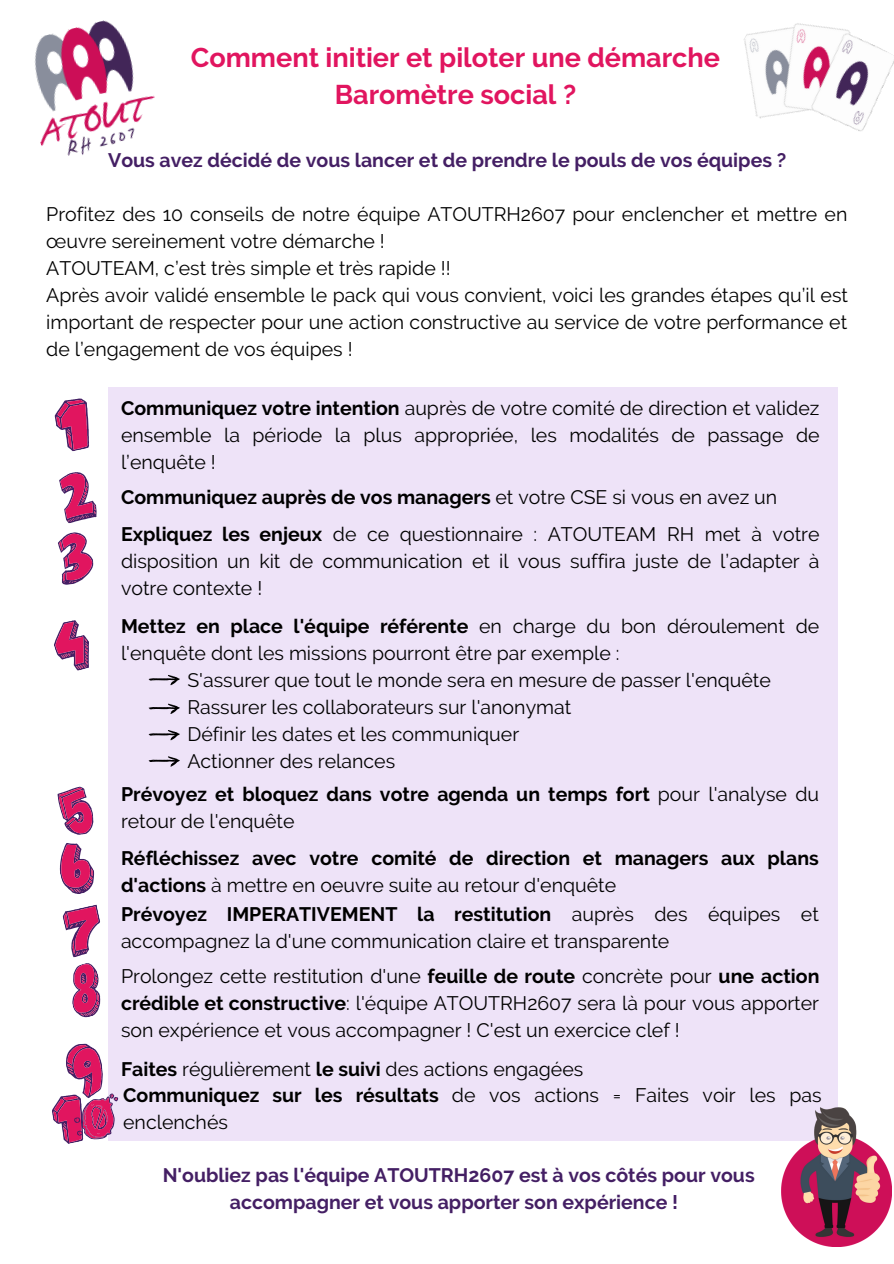
<style>
.page{position:relative;width:894px;height:1264px;background:#fff}
.page>*{position:absolute;margin:0;border:0;box-sizing:border-box;transform-origin:0 0}
.t1{font:700 27px "Raleway";color:#e1155f}
.t2{font:19.5px/27px "Raleway";color:#000}
.t3{font:700 19.5px/27px "Raleway";color:#000}
.t4{font:700 19.5px/27px "Raleway";color:#441f64;text-align:center}
.s1{font-weight:700}
.s2{font-weight:400}
</style>
<div class="page">
<img style="left:34px;top:20px;width:121px;height:136px">
<svg style="left:54px;top:398px;width:35px;height:53px"></svg>
<div style="left:108px;top:387px;width:729px;height:753px;background:#eee3f8"></div>
<svg style="left:59px;top:472px;width:38px;height:52px"></svg>
<svg style="left:58px;top:532px;width:36px;height:53px"></svg>
<svg style="left:54px;top:620px;width:35px;height:51px"></svg>
<svg style="left:57px;top:786px;width:38px;height:108px"></svg>
<svg style="left:62px;top:904px;width:39px;height:114px"></svg>
<svg style="left:52px;top:1043px;width:66px;height:101px"></svg>
<svg style="left:148px;top:675px;width:32px;height:10px"></svg>
<svg style="left:148px;top:703px;width:32px;height:10px"></svg>
<svg style="left:148px;top:730px;width:32px;height:10px"></svg>
<svg style="left:148px;top:756px;width:32px;height:10px"></svg>
<img style="left:780px;top:1107px;width:111px;height:139px">
<img style="left:744px;top:23px;width:149px;height:108px">
<p class="t1" style="left:191px;top:42px;width:530px">Comment initier et piloter une démarche</p>
<p class="t1" style="left:334px;top:79px;width:243px">Baromètre social ?</p>
<p class="t4" style="left:108px;top:147px;width:679px">Vous avez décidé de vous lancer et de prendre le pouls de vos équipes ?</p>
<p class="t2" style="left:46px;top:201px;width:802px">Profitez des 10 conseils de notre équipe ATOUTRH2607 pour enclencher et mettre en œuvre sereinement votre démarche !</p>
<p class="t2" style="left:46px;top:255px;width:406px">ATOUTEAM, c’est très simple et très rapide !!</p>
<p class="t2" style="left:46px;top:282px;width:803px;text-align:justify">Après avoir validé ensemble le pack qui vous convient, voici les grandes étapes qu’il est important de respecter pour une action constructive au service de votre performance et de l’engagement de vos équipes !</p>
<p class="t2" style="left:121px;top:394px;width:700px;text-align:justify"><span class="s1">Communiquez votre intention</span> auprès de votre comité de direction et validez ensemble la période la plus appropriée, les modalités de passage de l’enquête !</p>
<p class="t3" style="left:121px;top:483px;width:657px">Communiquez auprès de vos managers <span class="s2">et votre CSE si vous en avez un</span></p>
<p class="t2" style="left:121px;top:521px;width:699px;text-align:justify"><span class="s1">Expliquez les enjeux</span> de ce questionnaire : ATOUTEAM RH met à votre disposition un kit de communication et il vous suffira juste de l’adapter à votre contexte !</p>
<p class="t2" style="left:121px;top:612px;width:699px"><span class="s1">Mettez en place l'équipe référente</span> en charge du bon déroulement de l'enquête dont les missions pourront être par exemple :</p>
<p class="t2" style="left:187px;top:666px;width:585px">S'assurer que tout le monde sera en mesure de passer l'enquête</p>
<p class="t2" style="left:187px;top:694px;width:385px">Rassurer les collaborateurs sur l'anonymat</p>
<p class="t2" style="left:187px;top:721px;width:333px">Définir les dates et les communiquer</p>
<p class="t2" style="left:187px;top:748px;width:209px">Actionner des relances</p>
<p class="t3" style="left:121px;top:781px;width:699px">Prévoyez et bloquez dans votre agenda un temps fort <span class="s2">pour l'analyse du retour de l'enquête</span></p>
<p class="t3" style="left:121px;top:844px;width:699px">Réfléchissez avec votre comité de direction et managers aux plans d'actions <span class="s2">à mettre en oeuvre suite au retour d'enquête</span></p>
<p class="t2" style="left:121px;top:900px;width:699px"><span class="s1">Prévoyez IMPERATIVEMENT la restitution</span> auprès des équipes et accompagnez la d'une communication claire et transparente</p>
<p class="t2" style="left:121px;top:962px;width:699px;text-align:justify">Prolongez cette restitution d'une <span class="s1">feuille de route</span> concrète pour <span class="s1">une action crédible et constructive</span>: l'équipe ATOUTRH2607 sera là pour vous apporter son expérience et vous accompagner ! C'est un exercice clef !</p>
<p class="t2" style="left:121px;top:1055px;width:464px"><span class="s1">Faites</span> régulièrement <span class="s1">le suivi</span> des actions engagées</p>
<p class="t2" style="left:123px;top:1081px;width:699px"><span class="s1">Communiquez sur les résultats</span> de vos actions = Faites voir les pas enclenchés</p>
<p class="t4" style="left:163px;top:1161px;width:593px">N'oubliez pas l'équipe ATOUTRH2607 est à vos côtés pour vous accompagner et vous apporter son expérience !</p>
</div>
